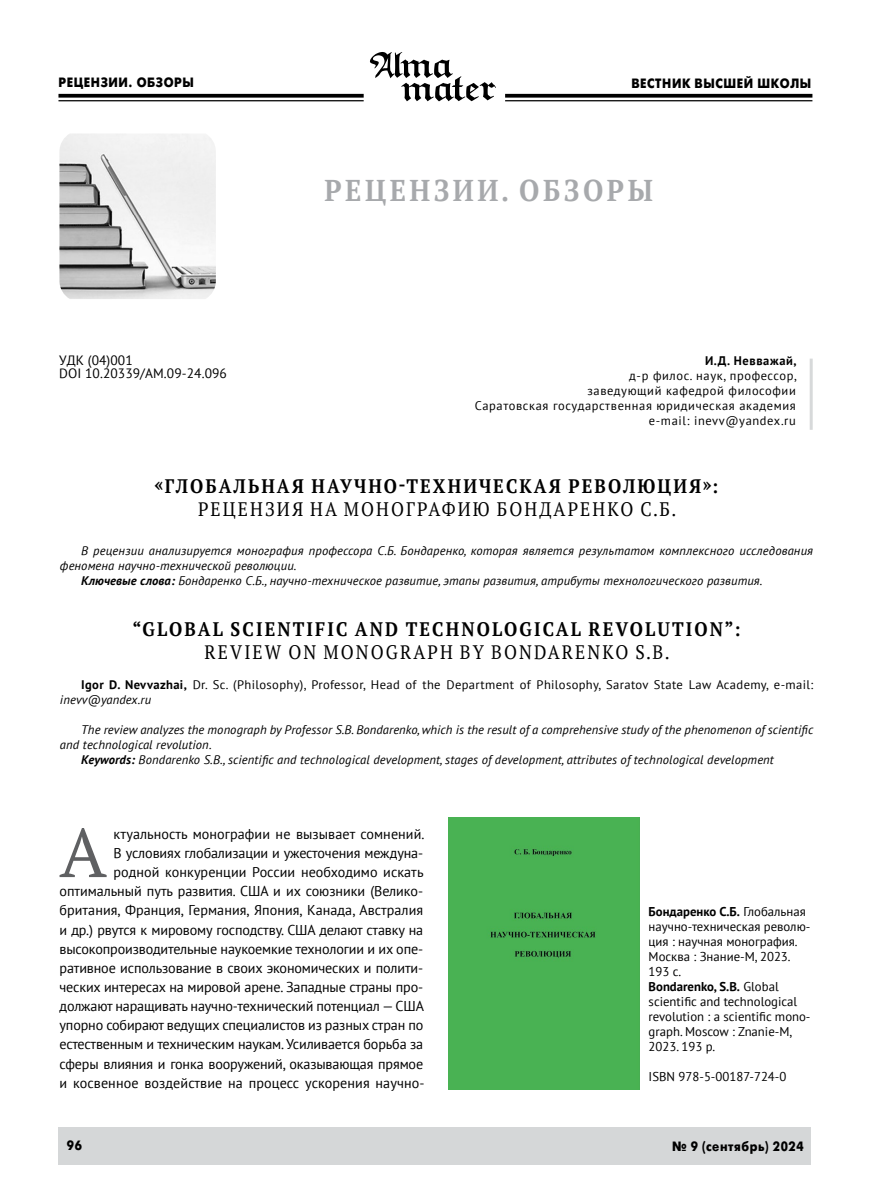
<style>
.page{position:relative;width:872px;height:1191px;background:#fff}
.page>*{position:absolute;margin:0;border:0;box-sizing:border-box;transform-origin:0 0}
.t1{font:68.85px "PT Serif";color:#5f6062}
.t2{font:700 30px "PT Serif";letter-spacing:.13em;color:#a7a9ac;scale:.9 1}
.t3{font:700 19.5px "PT Serif";letter-spacing:.12em;color:#000;scale:.9 1}
.t4{font:19.5px "PT Serif";letter-spacing:.12em;color:#000;scale:.9 1}
.t5{font:14.25px/19.2px "PT Sans";letter-spacing:-.01em;color:#000;text-align:right}
.t6{font:13.5px "Futuris XC";letter-spacing:.05em;color:#000;scale:.9 1}
.t7{font:13.5px/12.9px "PT Sans";letter-spacing:.005em;color:#000}
.t8{font:12.75px/15px "PT Sans";color:#000}
.t9{font:italic 12.45px "PT Sans";letter-spacing:.01em;color:#000}
.t10{font:12.45px/15px "PT Sans";letter-spacing:.03em;color:#000}
.t11{font:12.45px/15px "PT Sans";letter-spacing:.05em;color:#000;text-align:right}
.t12{font:700 12.45px "PT Sans";letter-spacing:.05em;color:#000}
.s1{font-weight:700}
.s2{font-style:italic}
</style>
<div class="page">
<div style="left:58px;top:1127px;width:753px;height:37px;background:#d5d7d8"></div>
<svg style="left:58px;top:94px;width:306px;height:4px"></svg>
<hr style="left:58px;top:100px;width:306px;height:1px;background:#000">
<svg style="left:505px;top:94px;width:307px;height:4px"></svg>
<hr style="left:505px;top:100px;width:307px;height:1px;background:#000">
<svg style="left:370px;top:52px;width:126px;height:49px"></svg>
<img style="left:59px;top:134px;width:157px;height:165px">
<hr style="left:809px;top:358px;width:3px;height:72px;background:#d7d9da">
<div style="left:449px;top:817px;width:190px;height:272px;background:#49b253"></div>
<p class="t6" style="left:58px;top:75px;width:152px">РЕЦЕНЗИИ. ОБЗОРЫ</p>
<p class="t6" style="left:631px;top:76px;width:201px">ВЕСТНИК ВЫСШЕЙ ШКОЛЫ</p>
<p class="t7" style="left:59px;top:353px;width:169px">УДК (04)001<br>DOI 10.20339/AM.09-24.096</p>
<h2 class="t2" style="left:324px;top:171px;width:366px">РЕЦЕНЗИИ. ОБЗОРЫ</h2>
<p class="t12" style="left:705px;top:352px;width:93px">И.Д. Невважай,</p>
<p class="t11" style="left:475px;top:367px;width:323px">д-р филос. наук, профессор,<br>заведующий кафедрой философии<br>Саратовская государственная юридическая академия e-mail: inevv@yandex.ru</p>
<h3 class="t3" style="left:155px;top:473px;width:628px">«ГЛОБАЛЬНАЯ НАУЧНО-ТЕХНИЧЕСКАЯ РЕВОЛЮЦИЯ»:</h3>
<h3 class="t4" style="left:198px;top:497px;width:533px">РЕЦЕНЗИЯ НА МОНОГРАФИЮ БОНДАРЕНКО С.Б.</h3>
<p class="t9" style="left:81px;top:542px;width:733px">В рецензии анализируется монография профессора С.Б. Бондаренко, которая является результатом комплексного исследования</p>
<p class="t9" style="left:60px;top:557px;width:238px">феномена научно-технической революции.</p>
<p class="t9" style="left:81px;top:572px;width:683px"><span class="s1">Ключевые слова:</span> Бондаренко С.Б., научно-техническое развитие, этапы развития, атрибуты технологического развития.</p>
<h3 class="t3" style="left:132px;top:616px;width:677px">“GLOBAL SCIENTIFIC AND TECHNOLOGICAL REVOLUTION”:</h3>
<h3 class="t4" style="left:205px;top:640px;width:518px">REVIEW ON MONOGRAPH BY BONDARENKO S.B.</h3>
<p class="t10" style="left:60px;top:677px;width:754px;text-indent:21px"><span class="s1">Igor D. Nevvazhai,</span> Dr. Sc. (Philosophy), Professor, Head of the Department of Philosophy, Saratov State Law Academy, e-mail: <span class="s2">inevv@yandex.ru</span></p>
<p class="t9" style="left:81px;top:722px;width:733px">The review analyzes the monograph by Professor S.B. Bondarenko, which is the result of a comprehensive study of the phenomenon of scientific</p>
<p class="t9" style="left:60px;top:737px;width:153px">and technological revolution.</p>
<p class="t9" style="left:81px;top:752px;width:694px"><span class="s1">Keywords:</span> Bondarenko S.B., scientific and technological development, stages of development, attributes of technological development</p>
<h1 class="t1" style="left:60px;top:808px;width:49px">А</h1>
<p class="t5" style="left:60px;top:824px;width:366px">ктуальность монографии не вызывает сомнений.<br>В условиях глобализации и ужесточения междуна-<br>родной конкуренции России необходимо искать оптимальный путь развития. США и их союзники (Велико&shy;британия, Франция, Германия, Япония, Канада, Австралия и др.) рвутся к мировому господству. США делают ставку на высокопроизводительные наукоемкие технологии и их опе&shy;ративное использование в своих экономических и полити&shy;ческих интересах на мировой арене. Западные страны про&shy;должают наращивать научно-технический потенциал — США упорно собирают ведущих специалистов из разных стран по естественным и техническим наукам. Усиливается борьба за сферы влияния и гонка вооружений, оказывающая прямое и косвенное воздействие на процесс ускорения научно-</p>
<p class="t8" style="left:648px;top:904px;width:163px"><span class="s1">Бондаренко С.Б.</span> Глобальная научно-техническая револю&shy;ция : научная монография.<br>Москва : Знание-М, 2023.<br>193 с.<br><span class="s1">Bondarenko, S.B.</span> Global scientific and technological revolution : a scientific mono&shy;graph. Moscow : Znanie-M,<br>2023. 193 p.</p>
<p class="t8" style="left:648px;top:1069px;width:139px">ISBN 978-5-00187-724-0</p>
<p class="t6" style="left:67px;top:1138px;width:18px">96</p>
<p class="t6" style="left:672px;top:1138px;width:148px">№ 9 (сентябрь) 2024</p>
</div>
